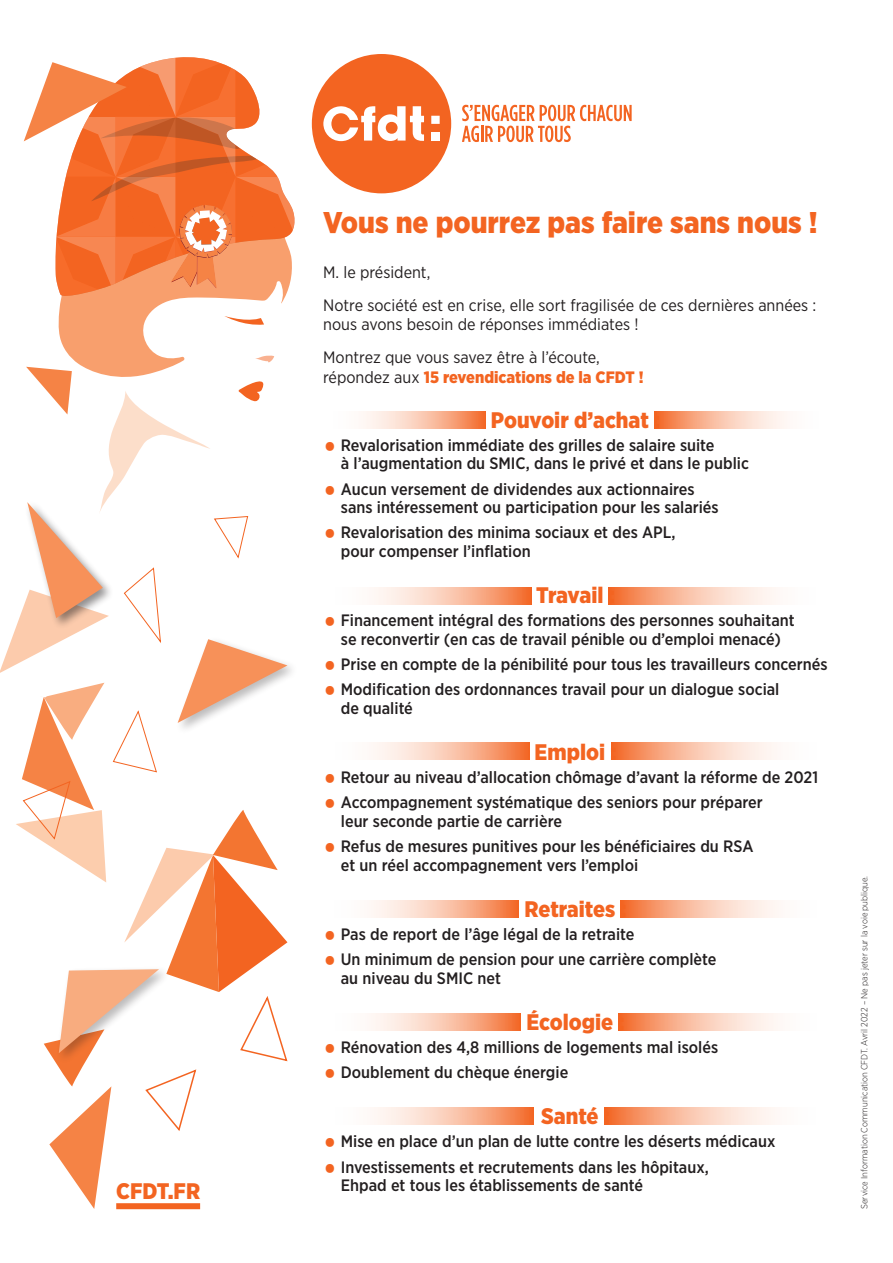
<style>
.page{position:relative;width:893px;height:1263px;background:#fff}
.page>*{position:absolute;margin:0;border:0;box-sizing:border-box;transform-origin:0 0}
.t1{font:900 30px "Gotham Narrow";color:#f36421}
.t2{font:900 22.5px "Gotham Narrow";color:#f36421}
.t3{font:900 22.5px "Gotham Narrow";letter-spacing:-.025em;color:#f36421}
.t4{font:500 16.5px/18.8px "Gotham Narrow";color:#231f20}
.t5{font:16.5px/32.5px "Gotham Narrow";color:#231f20}
.t6{font:900 16.5px "Gotham Narrow";color:#f36421}
.t7{font:300 9px "Gotham Narrow";color:#231f20}
.s1{font-weight:400;color:#231f20}
.s2{font-weight:700;font-size:30px;color:#f36421}
</style>
<div class="page">
<div style="left:312px;top:54px;width:139px;height:139px;background:#f36421;border-radius:50%"></div>
<div style="left:431px;top:116px;width:9px;height:8px;background:#fff"></div>
<div style="left:431px;top:132px;width:9px;height:9px;background:#fff"></div>
<svg style="left:323px;top:106px;width:101px;height:35px"></svg>
<svg style="left:462px;top:105px;width:170px;height:37px"></svg>
<svg style="left:0;top:57px;width:295px;height:1152px"></svg>
<svg style="left:655px;top:411px;width:132px;height:17px;background:#f9bea3"></svg>
<svg style="left:363px;top:411px;width:123px;height:17px;background:#f9bfa3"></svg>
<svg style="left:609px;top:587px;width:167px;height:17px;background:#f9bea3"></svg>
<svg style="left:374px;top:587px;width:158px;height:17px;background:#f9bea3"></svg>
<svg style="left:611px;top:742px;width:166px;height:17px;background:#f9bea3"></svg>
<svg style="left:373px;top:742px;width:156px;height:17px;background:#f9bfa4"></svg>
<svg style="left:621px;top:900px;width:158px;height:17px;background:#f9bea3"></svg>
<svg style="left:371px;top:900px;width:148px;height:17px;background:#f9bfa3"></svg>
<svg style="left:619px;top:1014px;width:159px;height:17px;background:#f9bea3"></svg>
<svg style="left:371px;top:1014px;width:150px;height:17px;background:#f9bfa3"></svg>
<svg style="left:605px;top:1107px;width:170px;height:17px;background:#f9bea3"></svg>
<svg style="left:374px;top:1107px;width:160px;height:17px;background:#f9bfa3"></svg>
<h2 class="t2" style="left:116px;top:1176px;width:85px">CFDT.FR</h2>
<h1 class="t1" style="left:323px;top:203px;width:496px">Vous ne pourrez pas faire sans nous !</h1>
<p class="t5" style="left:323px;top:256px;width:495px">M. le président,<br>Notre société est en crise, elle sort fragilisée de ces dernières années :</p>
<p class="t5" style="left:323px;top:308px;width:317px">nous avons besoin de réponses immédiates !<br>Montrez que vous savez être à l’écoute,</p>
<p class="t6" style="left:323px;top:366px;width:322px"><span class="s1">répondez aux</span> 15 revendications de la CFDT !</p>
<h2 class="t2" style="left:491px;top:405px;width:171px">Pouvoir d’achat :</h2>
<p class="t4" style="left:341px;top:435px;width:410px;text-indent:-18px"><span class="s2">•</span> Revalorisation immédiate des grilles de salaire suite<br>à l’augmentation du SMIC, dans le privé et dans le public</p>
<p class="t4" style="left:341px;top:479px;width:379px;text-indent:-18px"><span class="s2">•</span> Aucun versement de dividendes aux actionnaires sans intéressement ou participation pour les salariés</p>
<p class="t4" style="left:341px;top:523px;width:336px;text-indent:-18px"><span class="s2">•</span> Revalorisation des minima sociaux et des APL, pour compenser l’inflation</p>
<h2 class="t3" style="left:536px;top:580px;width:80px">Travail :</h2>
<p class="t4" style="left:323px;top:611px;width:473px;text-align:center"><span class="s2">•</span> Financement intégral des formations des personnes souhaitant se reconvertir (en cas de travail pénible ou d’emploi menacé)</p>
<p class="t4" style="left:323px;top:655px;width:506px"><span class="s2">•</span> Prise en compte de la pénibilité pour tous les travailleurs concernés</p>
<p class="t4" style="left:341px;top:680px;width:440px;text-indent:-18px"><span class="s2">•</span> Modification des ordonnances travail pour un dialogue social de qualité</p>
<h2 class="t2" style="left:535px;top:737px;width:83px">Emploi :</h2>
<p class="t4" style="left:323px;top:768px;width:496px"><span class="s2">•</span> Retour au niveau d’allocation chômage d’avant la réforme de 2021</p>
<p class="t4" style="left:341px;top:793px;width:423px;text-indent:-18px"><span class="s2">•</span> Accompagnement systématique des seniors pour préparer leur seconde partie de carrière</p>
<p class="t4" style="left:341px;top:837px;width:414px;text-indent:-18px"><span class="s2">•</span> Refus de mesures punitives pour les bénéficiaires du RSA et un réel accompagnement vers l’emploi</p>
<h2 class="t2" style="left:524px;top:894px;width:104px">Retraites :</h2>
<p class="t4" style="left:323px;top:925px;width:313px"><span class="s2">•</span> Pas de report de l’âge légal de la retraite</p>
<p class="t4" style="left:341px;top:950px;width:377px;text-indent:-18px"><span class="s2">•</span> Un minimum de pension pour une carrière complète au niveau du SMIC net</p>
<h2 class="t2" style="left:526px;top:1007px;width:100px">Écologie :</h2>
<p class="t4" style="left:323px;top:1038px;width:396px"><span class="s2">•</span> Rénovation des 4,8 millions de logements mal isolés</p>
<p class="t4" style="left:323px;top:1063px;width:247px"><span class="s2">•</span> Doublement du chèque énergie</p>
<h2 class="t2" style="left:541px;top:1102px;width:70px">Santé :</h2>
<p class="t4" style="left:323px;top:1132px;width:454px"><span class="s2">•</span> Mise en place d’un plan de lutte contre les déserts médicaux</p>
<p class="t4" style="left:341px;top:1157px;width:370px;text-indent:-18px"><span class="s2">•</span> Investissements et recrutements dans les hôpitaux,<br>Ehpad et tous les établissements de santé</p>
<p class="t7" style="left:859px;top:1209px;width:335px;rotate:-90deg">Service Information Communication CFDT. Avril 2022 – Ne pas jeter sur la voie publique.</p>
</div>
